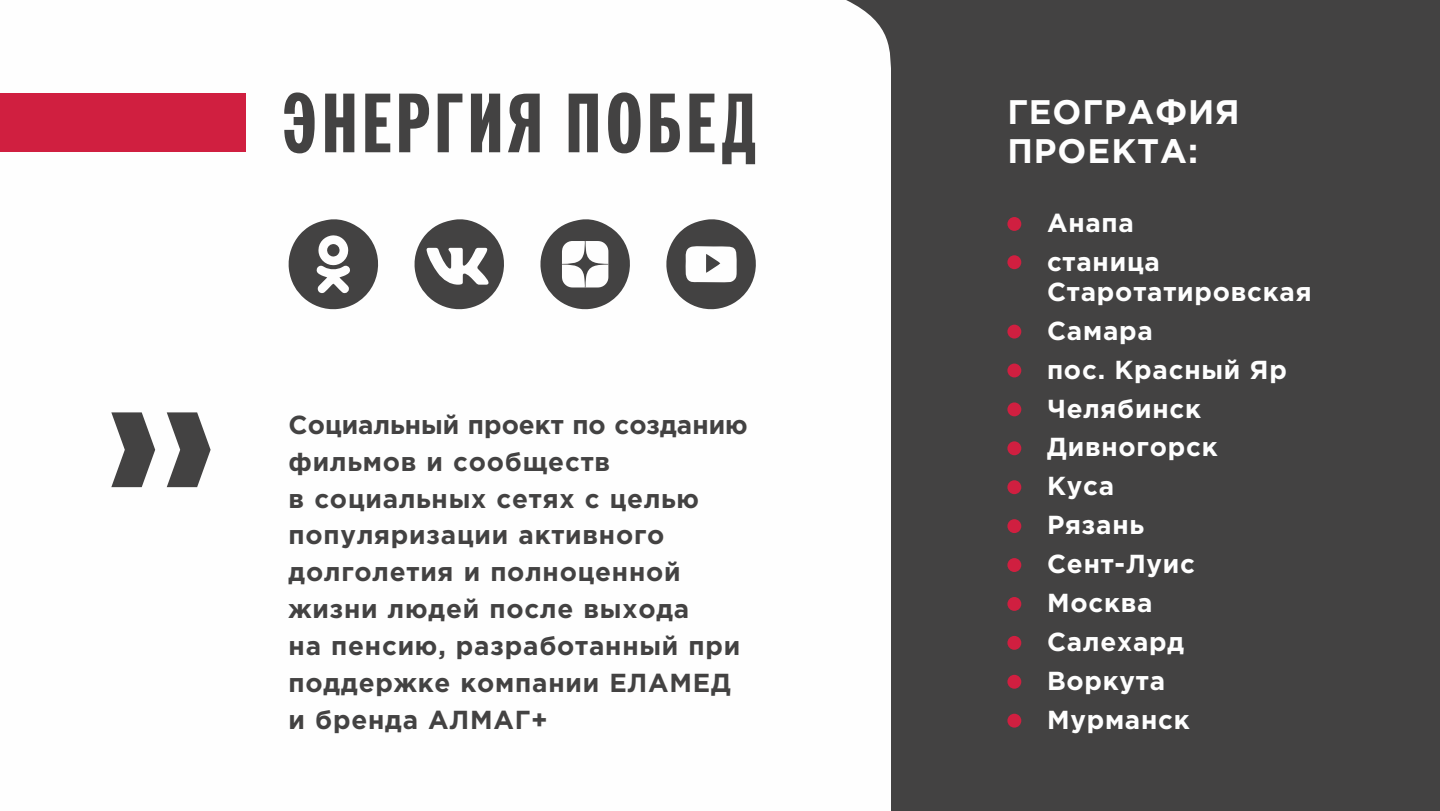
<style>
.page{position:relative;width:1440px;height:811px;background:#fff}
.page>*{position:absolute;margin:0;border:0;box-sizing:border-box;transform-origin:0 0}
.t1{font:87.8px "Franklin Extra Cond.Gothic CYR";letter-spacing:.045em;color:#434242}
.t2{font:700 34px/38.5px "Gotham Pro";letter-spacing:.03em;color:#fefefe}
.t3{font:700 26px/36.8px "Gotham Pro";letter-spacing:.03em;color:#434242}
.t4{font:700 26px/38.8px "Gotham Pro";letter-spacing:.03em;color:#fefefe}
</style>
<div class="page">
<svg style="left:846px;top:0;width:45px;height:68px"></svg>
<div style="left:891px;top:0;width:549px;height:810px;background:#434242"></div>
<div style="left:0;top:94px;width:245px;height:58px;background:#d01f40"></div>
<svg style="left:111px;top:412px;width:44px;height:75px"></svg>
<svg style="left:167px;top:412px;width:44px;height:75px"></svg>
<svg style="left:414px;top:219px;width:90px;height:91px"></svg>
<svg style="left:666px;top:219px;width:90px;height:91px"></svg>
<svg style="left:288px;top:219px;width:91px;height:91px"></svg>
<svg style="left:540px;top:219px;width:90px;height:91px"></svg>
<div style="left:1007px;top:217px;width:14px;height:14px;background:#d01f40;border-radius:50%"></div>
<div style="left:1007px;top:255px;width:14px;height:14px;background:#d01f40;border-radius:50%"></div>
<div style="left:1007px;top:324px;width:14px;height:14px;background:#d01f40;border-radius:50%"></div>
<div style="left:1007px;top:363px;width:14px;height:14px;background:#d01f40;border-radius:50%"></div>
<div style="left:1007px;top:402px;width:14px;height:14px;background:#d01f40;border-radius:50%"></div>
<div style="left:1007px;top:441px;width:14px;height:14px;background:#d01f40;border-radius:50%"></div>
<div style="left:1007px;top:480px;width:14px;height:14px;background:#d01f40;border-radius:50%"></div>
<div style="left:1007px;top:519px;width:14px;height:13px;background:#d01f40;border-radius:50%"></div>
<div style="left:1007px;top:557px;width:14px;height:14px;background:#d01f40;border-radius:50%"></div>
<div style="left:1007px;top:596px;width:14px;height:14px;background:#d01f40;border-radius:50%"></div>
<div style="left:1007px;top:635px;width:14px;height:14px;background:#d01f40;border-radius:50%"></div>
<div style="left:1007px;top:674px;width:14px;height:14px;background:#d01f40;border-radius:50%"></div>
<div style="left:1007px;top:713px;width:14px;height:14px;background:#d01f40;border-radius:50%"></div>
<h1 class="t1" style="left:282px;top:92px;width:477px">ЭНЕРГИЯ ПОБЕД</h1>
<h2 class="t2" style="left:1007px;top:95px;width:234px">ГЕОГРАФИЯ<br>ПРОЕКТА:</h2>
<p class="t3" style="left:289px;top:407px;width:461px">Социальный проект по созданию фильмов и сообществ<br>в социальных сетях с целью популяризации активного долголетия и полноценной жизни людей после выхода<br>на пенсию, разработанный при поддержке компании ЕЛАМЕД и бренда АЛМАГ+</p>
<p class="t4" style="left:1047px;top:205px;width:114px">Анапа станица</p>
<p class="t4" style="left:1047px;top:274px;width:266px">Старотатировская<br>Самара<br>пос. Красный Яр<br>Челябинск<br>Дивногорск<br>Куса<br>Рязань<br>Сент-Луис<br>Москва<br>Салехард<br>Воркута<br>Мурманск</p>
</div>
